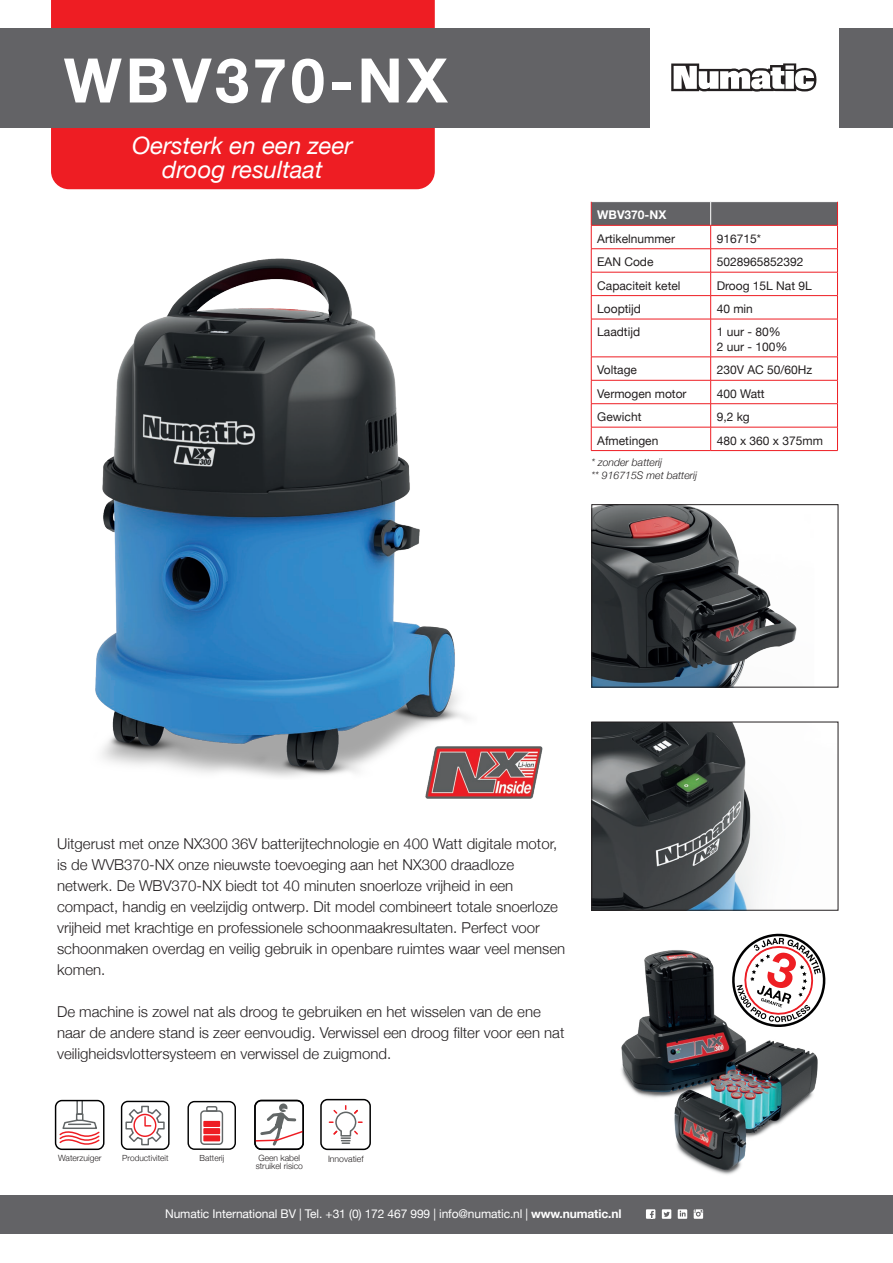
<style>
.page{position:relative;width:893px;height:1263px;background:#fff}
.page>*{position:absolute;margin:0;border:0;box-sizing:border-box;transform-origin:0 0}
.t1{font:700 61.5px "Helvetica Neue";letter-spacing:.06em;color:#fff}
.t2{font:italic 24px/24px "Helvetica Neue";color:#fff;text-align:center}
.t3{font:300 15px/21px "Helvetica Neue";color:#231f20}
.t4{font:12px/14.4px "Helvetica Neue";color:#231f20}
.t5{font:12px "Helvetica Neue";letter-spacing:-.01em;color:#fff}
.t6{font:700 12px "Helvetica Neue";color:#fff}
.t7{font:italic 300 10.5px/12.6px "Helvetica Neue";color:#231f20}
.t8{font:300 8.85px "Helvetica Neue";color:#231f20}
.t9{font:300 8.55px/7.9px "Helvetica Neue";color:#231f20;text-align:center}
.t10{font:300 8.4px "Helvetica Neue";color:#231f20}
.s1{font-weight:700}
</style>
<div class="page">
<img style="left:95px;top:258px;width:373px;height:519px">
<div style="left:51px;top:0;width:384px;height:189px;background:#ee1d23"></div>
<div style="left:0;top:28px;width:893px;height:100px;background:#636366"></div>
<div style="left:651px;top:0;width:188px;height:189px;background:#fff"></div>
<svg style="left:671px;top:63px;width:145px;height:29px"></svg>
<div style="left:0;top:1195px;width:893px;height:38px;background:#636366"></div>
<hr style="left:591px;top:319px;width:120px;height:1px;background:#ee1d23">
<hr style="left:591px;top:319px;width:1px;height:38px;background:#ee1d23">
<hr style="left:711px;top:319px;width:127px;height:1px;background:#ee1d23">
<hr style="left:710px;top:319px;width:1px;height:38px;background:#ee1d23">
<hr style="left:837px;top:319px;width:1px;height:38px;background:#ee1d23">
<hr style="left:591px;top:357px;width:120px;height:1px;background:#ee1d23">
<hr style="left:711px;top:357px;width:127px;height:1px;background:#ee1d23">
<hr style="left:591px;top:380px;width:120px;height:1px;background:#ee1d23">
<hr style="left:711px;top:380px;width:127px;height:1px;background:#ee1d23">
<hr style="left:591px;top:403px;width:120px;height:1px;background:#ee1d23">
<hr style="left:711px;top:403px;width:127px;height:1px;background:#ee1d23">
<hr style="left:591px;top:427px;width:120px;height:1px;background:#ee1d23">
<svg style="left:591px;top:357px;width:1px;height:93px"></svg>
<hr style="left:711px;top:427px;width:127px;height:1px;background:#ee1d23">
<svg style="left:710px;top:357px;width:1px;height:93px"></svg>
<svg style="left:837px;top:357px;width:1px;height:93px"></svg>
<hr style="left:591px;top:450px;width:120px;height:1px;background:#ee1d23">
<hr style="left:711px;top:450px;width:127px;height:1px;background:#ee1d23">
<svg style="left:591px;top:202px;width:247px;height:117px"></svg>
<div style="left:76px;top:1113px;width:7px;height:8px;border:1px solid #616566"></div>
<div style="left:76px;top:1100px;width:7px;height:15px;border:1px solid #616566"></div>
<svg style="left:59px;top:1118px;width:41px;height:30px"></svg>
<div style="left:55px;top:1100px;width:49px;height:50px;border:1px solid #000001;border-radius:6px"></div>
<div style="left:121px;top:1101px;width:49px;height:49px;border:1px solid #000001;border-radius:6px"></div>
<svg style="left:125px;top:1105px;width:40px;height:41px"></svg>
<div style="left:187px;top:1101px;width:49px;height:49px;border:1px solid #000001;border-radius:6px"></div>
<div style="left:200px;top:1110px;width:23px;height:35px;border:1px solid #616566;border-radius:3px"></div>
<svg style="left:205px;top:1106px;width:13px;height:6px"></svg>
<div style="left:203px;top:1135px;width:17px;height:6px;background:#ee1d23"></div>
<div style="left:203px;top:1128px;width:17px;height:6px;background:#ee1d23"></div>
<div style="left:203px;top:1121px;width:17px;height:6px;background:#ee1d23"></div>
<svg style="left:256px;top:1103px;width:48px;height:45px"></svg>
<div style="left:254px;top:1100px;width:50px;height:50px;border:1px solid #000001;border-radius:6px"></div>
<img style="left:594px;top:506px;width:203px;height:179px">
<div style="left:592px;top:504px;width:246px;height:183px;border:1px solid #231f20"></div>
<img style="left:594px;top:724px;width:163px;height:184px">
<div style="left:592px;top:722px;width:246px;height:188px;border:1px solid #231f20"></div>
<svg style="left:662px;top:1209px;width:9px;height:10px"></svg>
<svg style="left:646px;top:1209px;width:9px;height:10px"></svg>
<svg style="left:678px;top:1209px;width:9px;height:10px"></svg>
<svg style="left:694px;top:1209px;width:9px;height:10px"></svg>
<div style="left:320px;top:1099px;width:51px;height:51px;border:2px solid #000001;border-radius:7px"></div>
<svg style="left:329px;top:1106px;width:33px;height:38px"></svg>
<img style="left:418px;top:741px;width:125px;height:58px">
<svg style="left:749px;top:933px;width:59px;height:11px"></svg>
<img style="left:621px;top:944px;width:205px;height:231px">
<h1 class="t1" style="left:64px;top:32px;width:385px">WBV370-NX</h1>
<h2 class="t2" style="left:132px;top:135px;width:222px">Oersterk en een zeer droog resultaat</h2>
<p class="t6" style="left:597px;top:206px;width:71px">WBV370-NX</p>
<p class="t4" style="left:597px;top:232px;width:79px">Artikelnummer</p>
<p class="t4" style="left:717px;top:232px;width:46px">916715*</p>
<p class="t4" style="left:597px;top:255px;width:58px">EAN Code</p>
<p class="t4" style="left:717px;top:255px;width:88px">5028965852392</p>
<p class="t4" style="left:597px;top:279px;width:85px">Capaciteit ketel</p>
<p class="t4" style="left:717px;top:279px;width:97px">Droog 15L Nat 9L</p>
<p class="t4" style="left:597px;top:302px;width:45px">Looptijd</p>
<p class="t4" style="left:717px;top:302px;width:38px">40 min</p>
<p class="t4" style="left:597px;top:326px;width:44px">Laadtijd</p>
<p class="t4" style="left:717px;top:326px;width:72px">1 uur - 80%<br>2 uur - 100%</p>
<p class="t4" style="left:597px;top:363px;width:41px">Voltage</p>
<p class="t4" style="left:717px;top:363px;width:97px">230V AC 50/60Hz</p>
<p class="t4" style="left:597px;top:387px;width:91px">Vermogen motor</p>
<p class="t4" style="left:717px;top:387px;width:50px">400 Watt</p>
<p class="t4" style="left:597px;top:410px;width:46px">Gewicht</p>
<p class="t4" style="left:717px;top:410px;width:35px">9,2 kg</p>
<p class="t4" style="left:597px;top:434px;width:63px">Afmetingen</p>
<p class="t4" style="left:717px;top:434px;width:108px">480 x 360 x 375mm</p>
<p class="t7" style="left:592px;top:455px;width:107px">* zonder batterij<br>** 916715S met batterij</p>
<p class="t3" style="left:57px;top:832px;width:510px">Uitgerust met onze NX300 36V batterijtechnologie en 400 Watt digitale motor, is de WVB370-NX onze nieuwste toevoeging aan het NX300 draadloze netwerk. De WBV370-NX biedt tot 40 minuten snoerloze vrijheid in een compact, handig en veelzijdig ontwerp. Dit model combineert totale snoerloze vrijheid met krachtige en professionele schoonmaakresultaten. Perfect voor schoonmaken overdag en veilig gebruik in openbare ruimtes waar veel mensen komen.</p>
<p class="t3" style="left:57px;top:1000px;width:509px">De machine is zowel nat als droog te gebruiken en het wisselen van de ene naar de andere stand is zeer eenvoudig. Verwissel een droog filter voor een nat veiligheidsvlottersysteem en verwissel de zuigmond.</p>
<p class="t9" style="left:58px;top:1154px;width:45px">Waterzuiger</p>
<p class="t10" style="left:122px;top:1151px;width:48px">Productiviteit</p>
<p class="t10" style="left:200px;top:1151px;width:26px">Batterij</p>
<p class="t9" style="left:256px;top:1154px;width:49px">Geen kabel struikel risico</p>
<p class="t5" style="left:165px;top:1205px;width:458px">Numatic International BV | Tel. +31 (0) 172 467 999 | info@numatic.nl | <span class="s1">www.numatic.nl</span></p>
<p class="t8" style="left:328px;top:1151px;width:37px">Innovatief</p>
</div>
